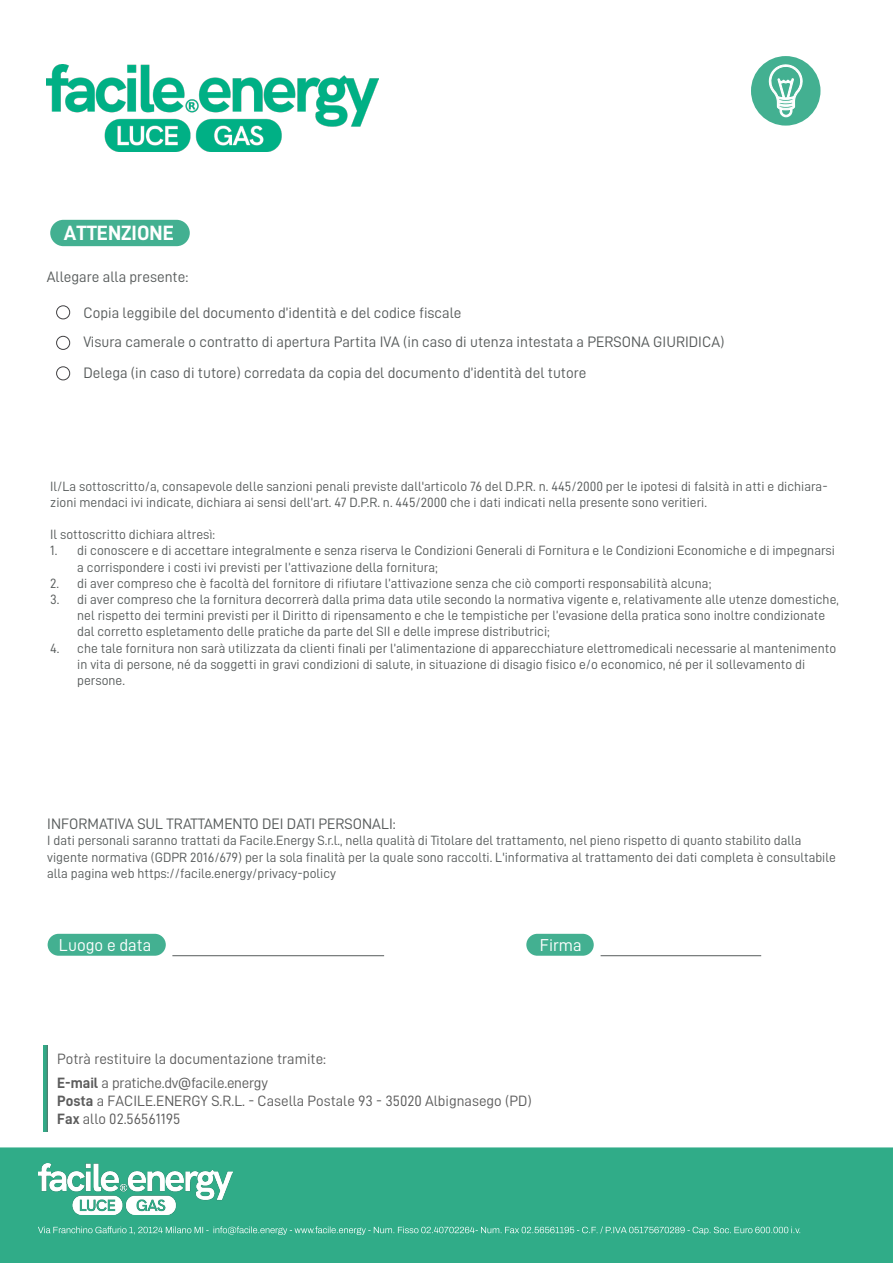
<style>
.page{position:relative;width:893px;height:1263px;background:#fff}
.page>*{position:absolute;margin:0;border:0;box-sizing:border-box;transform-origin:0 0}
.t1{font:20.7px "D DIN Bold";color:#fff}
.t2{font:17.25px "D DIN";color:#fff}
.t3{font:15.15px/29.4px "D DIN";color:#575b5b}
.t4{font:15px/24px "D DIN";color:#5c5c5c}
.t5{font:13.5px/16.2px "D DIN";color:#575b5b}
.s1{font-family:"D DIN Bold"}
</style>
<div class="page">
<div style="left:56px;top:305px;width:14px;height:14px;border:1px solid #414042;border-radius:50%"></div>
<div style="left:56px;top:336px;width:14px;height:14px;border:1px solid #414042;border-radius:50%"></div>
<div style="left:56px;top:366px;width:14px;height:14px;border:1px solid #414042;border-radius:50%"></div>
<div style="left:751px;top:56px;width:69px;height:70px;background:#43b091;border-radius:50%"></div>
<svg style="left:768px;top:64px;width:35px;height:54px"></svg>
<img style="left:47px;top:64px;width:331px;height:87px">
<div style="left:0;top:1147px;width:893px;height:116px;background:#30ac88"></div>
<img style="left:39px;top:1163px;width:193px;height:51px">
<svg style="left:38px;top:1226px;width:762px;height:9px;background:#54ba9c"></svg>
<svg style="left:44px;top:1045px;width:4px;height:87px"></svg>
<div style="left:48px;top:934px;width:118px;height:22px;background:#43b091;border-radius:11px"></div>
<div style="left:526px;top:934px;width:68px;height:22px;background:#43b091;border-radius:11px"></div>
<div style="left:50px;top:220px;width:140px;height:26px;background:#43b091;border-radius:13px"></div>
<hr style="left:172px;top:955px;width:212px;height:1px;background:#575b5b">
<hr style="left:601px;top:955px;width:160px;height:1px;background:#575b5b">
<h1 class="t1" style="left:64px;top:221px;width:111px">ATTENZIONE</h1>
<p class="t3" style="left:47px;top:262px;width:143px">Allegare alla presente:</p>
<p class="t3" style="left:83px;top:298px;width:642px">Copia leggibile del documento d’identità e del codice fiscale<br>Visura camerale o contratto di apertura Partita IVA (in caso di utenza intestata a PERSONA GIURIDICA)</p>
<p class="t3" style="left:83px;top:358px;width:505px">Delega (in caso di tutore) corredata da copia del documento d’identità del tutore</p>
<p class="t5" style="left:50px;top:478px;width:779px">Il/La sottoscritto/a, consapevole delle sanzioni penali previste dall'articolo 76 del D.P.R. n. 445/2000 per le ipotesi di falsità in atti e dichiara&shy;zioni mendaci ivi indicate, dichiara ai sensi dell’art. 47 D.P.R. n. 445/2000 che i dati indicati nella presente sono veritieri.</p>
<p class="t5" style="left:50px;top:526px;width:166px">Il sottoscritto dichiara altresì:</p>
<p class="t5" style="left:77px;top:542px;width:759px;text-indent:-27px">1. di conoscere e di accettare integralmente e senza riserva le Condizioni Generali di Fornitura e le Condizioni Economiche e di impegnarsi a corrispondere i costi ivi previsti per l’attivazione della fornitura;</p>
<p class="t5" style="left:50px;top:575px;width:663px">2. di aver compreso che è facoltà del fornitore di rifiutare l’attivazione senza che ciò comporti responsabilità alcuna;</p>
<p class="t5" style="left:77px;top:591px;width:763px;text-indent:-27px">3. di aver compreso che la fornitura decorrerà dalla prima data utile secondo la normativa vigente e, relativamente alle utenze domestiche, nel rispetto dei termini previsti per il Diritto di ripensamento e che le tempistiche per l’evasione della pratica sono inoltre condizionate dal corretto espletamento delle pratiche da parte del SII e delle imprese distributrici;</p>
<p class="t5" style="left:77px;top:640px;width:760px;text-indent:-27px">4. che tale fornitura non sarà utilizzata da clienti finali per l’alimentazione di apparecchiature elettromedicali necessarie al mantenimento in vita di persone, né da soggetti in gravi condizioni di salute, in situazione di disagio fisico e/o economico, né per il sollevamento di persone.</p>
<p class="t3" style="left:47px;top:809px;width:350px">INFORMATIVA SUL TRATTAMENTO DEI DATI PERSONALI:</p>
<p class="t5" style="left:47px;top:832px;width:790px">I dati personali saranno trattati da Facile.Energy S.r.l., nella qualità di Titolare del trattamento, nel pieno rispetto di quanto stabilito dalla vigente normativa (GDPR 2016/679) per la sola finalità per la quale sono raccolti. L'informativa al trattamento dei dati completa è consultabile alla pagina web https://facile.energy/privacy-policy</p>
<p class="t2" style="left:59px;top:935px;width:94px">Luogo e data</p>
<p class="t2" style="left:540px;top:935px;width:43px">Firma</p>
<p class="t4" style="left:57px;top:1047px;width:270px">Potrà restituire la documentazione tramite:<br><span class="s1">E-mail</span> a pratiche.dv@facile.energy</p>
<p class="t4" style="left:57px;top:1092px;width:476px;line-height:18px"><span class="s1">Posta</span> a FACILE.ENERGY S.R.L. - Casella Postale 93 - 35020 Albignasego (PD)<br><span class="s1">Fax</span> allo 02.56561195</p>
</div>
